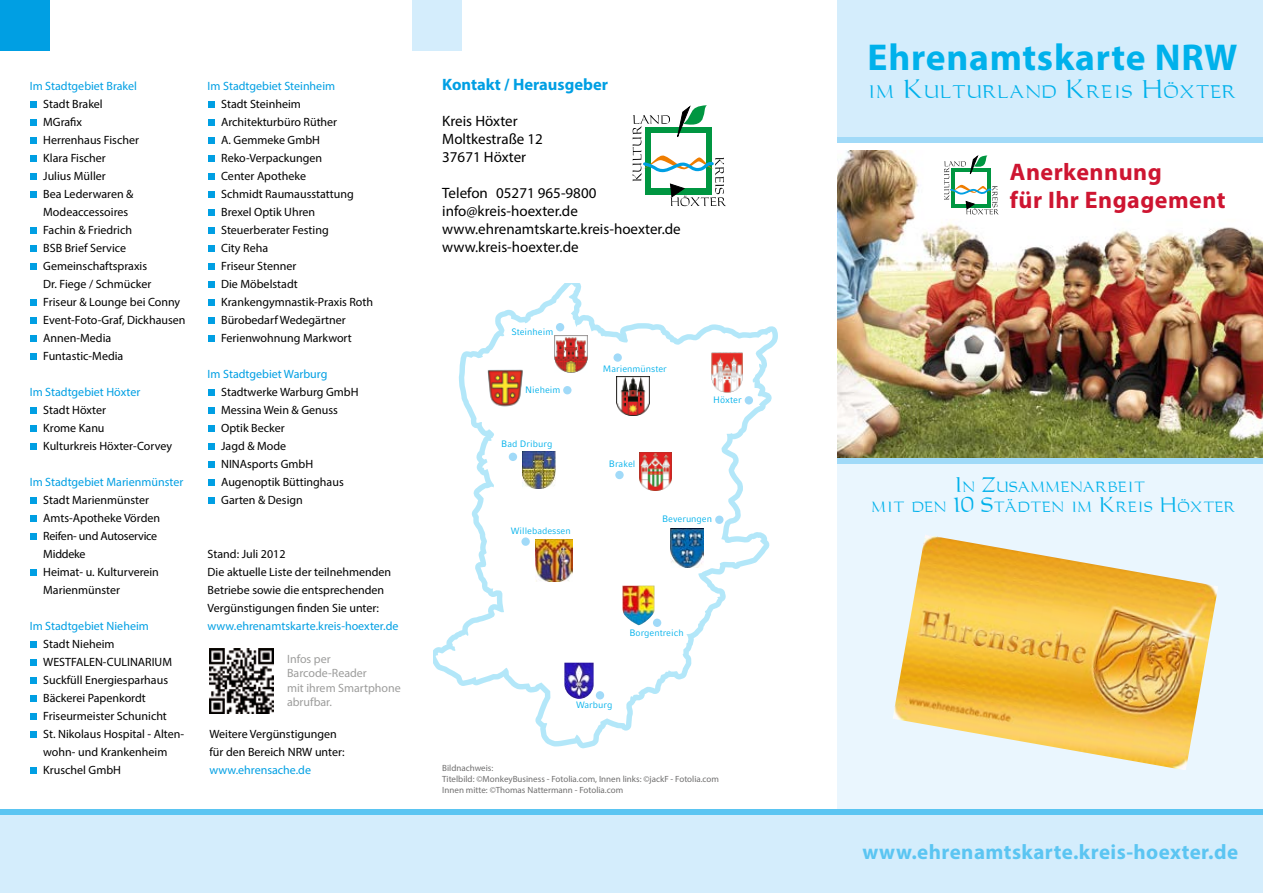
<style>
.page{position:relative;width:1263px;height:893px;background:#fff}
.page>*{position:absolute;margin:0;border:0;box-sizing:border-box;transform-origin:0 0}
.t1{font:700 37.5px "Myriad Pro";letter-spacing:.02em;color:#00b1eb}
.t2{font:700 24px/28.8px "Myriad Pro";letter-spacing:.02em;color:#ce1531}
.t3{font:24px "Carleton Normal";letter-spacing:.01em;color:#00b1eb}
.t4{font:700 21px "Myriad Pro";letter-spacing:.02em;color:#5bc5f2}
.t5{font:19.5px/19.5px "Carleton Normal";color:#00b1eb;text-align:center}
.t6{font:700 16.5px "Myriad Pro";color:#009fe3}
.t7{font:15px/18px "Myriad Pro";color:#000}
.t8{font:12px/18px "Myriad Pro";color:#000}
.t9{font:12px "Myriad Pro";color:#009fe3}
.t10{font:12px/14.4px "Myriad Pro";color:#9d9d9c}
.t11{font:9.3px "Compatil Fact LT Pro";color:#00b1eb}
.t12{font:9px/10.8px "Myriad Pro";color:#706f6f}
</style>
<div class="page">
<div style="left:838px;top:463px;width:425px;height:346px;background:#eaf6fe"></div>
<div style="left:838px;top:0;width:425px;height:137px;background:#d4edfc"></div>
<svg style="left:632px;top:105px;width:94px;height:101px"></svg>
<img style="left:838px;top:150px;width:425px;height:308px">
<div style="left:838px;top:458px;width:425px;height:5px;background:#a1daf8"></div>
<div style="left:0;top:814px;width:1263px;height:79px;background:#d4edfc"></div>
<div style="left:30px;top:101px;width:7px;height:7px;background:#009fe3"></div>
<div style="left:30px;top:119px;width:7px;height:7px;background:#009fe3"></div>
<div style="left:30px;top:137px;width:7px;height:7px;background:#009fe3"></div>
<div style="left:30px;top:155px;width:7px;height:7px;background:#009fe3"></div>
<div style="left:30px;top:173px;width:7px;height:7px;background:#009fe3"></div>
<div style="left:30px;top:191px;width:7px;height:7px;background:#009fe3"></div>
<div style="left:30px;top:227px;width:7px;height:7px;background:#009fe3"></div>
<div style="left:30px;top:245px;width:7px;height:7px;background:#009fe3"></div>
<div style="left:30px;top:263px;width:7px;height:7px;background:#009fe3"></div>
<div style="left:30px;top:299px;width:7px;height:7px;background:#009fe3"></div>
<div style="left:30px;top:317px;width:7px;height:7px;background:#009fe3"></div>
<div style="left:30px;top:335px;width:7px;height:7px;background:#009fe3"></div>
<div style="left:30px;top:353px;width:7px;height:7px;background:#009fe3"></div>
<div style="left:30px;top:407px;width:7px;height:7px;background:#009fe3"></div>
<div style="left:30px;top:425px;width:7px;height:7px;background:#009fe3"></div>
<div style="left:30px;top:443px;width:7px;height:7px;background:#009fe3"></div>
<div style="left:30px;top:497px;width:7px;height:7px;background:#009fe3"></div>
<div style="left:30px;top:515px;width:7px;height:7px;background:#009fe3"></div>
<div style="left:30px;top:533px;width:7px;height:7px;background:#009fe3"></div>
<div style="left:30px;top:569px;width:7px;height:7px;background:#009fe3"></div>
<div style="left:30px;top:641px;width:7px;height:7px;background:#009fe3"></div>
<div style="left:30px;top:659px;width:7px;height:7px;background:#009fe3"></div>
<div style="left:30px;top:677px;width:7px;height:7px;background:#009fe3"></div>
<div style="left:30px;top:695px;width:7px;height:7px;background:#009fe3"></div>
<div style="left:30px;top:713px;width:7px;height:7px;background:#009fe3"></div>
<div style="left:30px;top:731px;width:7px;height:7px;background:#009fe3"></div>
<div style="left:30px;top:767px;width:7px;height:7px;background:#009fe3"></div>
<div style="left:208px;top:101px;width:6px;height:7px;background:#009fe3"></div>
<div style="left:208px;top:119px;width:6px;height:7px;background:#009fe3"></div>
<div style="left:208px;top:137px;width:6px;height:7px;background:#009fe3"></div>
<div style="left:208px;top:155px;width:6px;height:7px;background:#009fe3"></div>
<div style="left:208px;top:173px;width:6px;height:7px;background:#009fe3"></div>
<div style="left:208px;top:191px;width:6px;height:7px;background:#009fe3"></div>
<div style="left:208px;top:209px;width:6px;height:7px;background:#009fe3"></div>
<div style="left:208px;top:227px;width:6px;height:7px;background:#009fe3"></div>
<div style="left:208px;top:245px;width:6px;height:7px;background:#009fe3"></div>
<div style="left:208px;top:263px;width:6px;height:7px;background:#009fe3"></div>
<div style="left:208px;top:281px;width:6px;height:7px;background:#009fe3"></div>
<div style="left:208px;top:299px;width:6px;height:7px;background:#009fe3"></div>
<div style="left:208px;top:317px;width:6px;height:7px;background:#009fe3"></div>
<div style="left:208px;top:335px;width:6px;height:7px;background:#009fe3"></div>
<div style="left:208px;top:389px;width:6px;height:7px;background:#009fe3"></div>
<div style="left:208px;top:407px;width:6px;height:7px;background:#009fe3"></div>
<div style="left:208px;top:425px;width:6px;height:7px;background:#009fe3"></div>
<div style="left:208px;top:443px;width:6px;height:7px;background:#009fe3"></div>
<div style="left:208px;top:461px;width:6px;height:7px;background:#009fe3"></div>
<div style="left:208px;top:479px;width:6px;height:7px;background:#009fe3"></div>
<div style="left:208px;top:497px;width:6px;height:7px;background:#009fe3"></div>
<svg style="left:944px;top:155px;width:55px;height:59px"></svg>
<div style="left:838px;top:137px;width:425px;height:5px;background:#a1daf8"></div>
<div style="left:0;top:809px;width:1263px;height:5px;background:#5bc5f2"></div>
<div style="left:0;top:0;width:50px;height:50px;background:#009fe3"></div>
<div style="left:412px;top:0;width:50px;height:50px;background:#d4edfc"></div>
<img style="left:893px;top:535px;width:325px;height:235px">
<svg style="left:434px;top:283px;width:344px;height:465px"></svg>
<svg style="left:663px;top:733px;width:4px;height:8px"></svg>
<div style="left:509px;top:453px;width:8px;height:8px;background:#a1daf8;border-radius:50%"></div>
<div style="left:556px;top:323px;width:8px;height:8px;background:#a1daf8;border-radius:50%"></div>
<div style="left:563px;top:386px;width:8px;height:8px;background:#a1daf8;border-radius:50%"></div>
<div style="left:613px;top:353px;width:9px;height:9px;background:#a1daf8;border-radius:50%"></div>
<div style="left:615px;top:471px;width:9px;height:8px;background:#a1daf8;border-radius:50%"></div>
<div style="left:715px;top:516px;width:8px;height:8px;background:#a1daf8;border-radius:50%"></div>
<div style="left:653px;top:619px;width:8px;height:8px;background:#a1daf8;border-radius:50%"></div>
<div style="left:596px;top:691px;width:8px;height:8px;background:#a1daf8;border-radius:50%"></div>
<div style="left:745px;top:396px;width:8px;height:8px;background:#a1daf8;border-radius:50%"></div>
<div style="left:521px;top:537px;width:9px;height:9px;background:#a1daf8;border-radius:50%"></div>
<img style="left:523px;top:452px;width:33px;height:36px">
<img style="left:622px;top:586px;width:32px;height:39px">
<img style="left:486px;top:367px;width:39px;height:42px">
<img style="left:555px;top:336px;width:33px;height:37px">
<img style="left:209px;top:648px;width:65px;height:65px">
<img style="left:670px;top:528px;width:34px;height:39px">
<img style="left:536px;top:539px;width:37px;height:42px">
<img style="left:564px;top:663px;width:30px;height:36px">
<img style="left:640px;top:452px;width:31px;height:39px">
<img style="left:710px;top:353px;width:33px;height:40px">
<img style="left:616px;top:376px;width:33px;height:40px">
<p class="t9" style="left:30px;top:79px;width:109px">Im Stadtgebiet Brakel</p>
<p class="t8" style="left:43px;top:95px;width:144px">Stadt Brakel<br>MGrafix<br>Herrenhaus Fischer<br>Klara Fischer<br>Julius Müller<br>Bea Lederwaren &amp;<br>Modeaccessoires<br>Fachin &amp; Friedrich<br>BSB Brief Service<br>Gemeinschaftspraxis<br>Dr. Fiege / Schmücker<br>Friseur &amp; Lounge bei Conny<br>Event-Foto-Graf, Dickhausen<br>Annen-Media<br>Funtastic-Media</p>
<p class="t9" style="left:30px;top:385px;width:112px">Im Stadtgebiet Höxter</p>
<p class="t8" style="left:43px;top:401px;width:130px">Stadt Höxter<br>Krome Kanu<br>Kulturkreis Höxter-Corvey</p>
<p class="t9" style="left:30px;top:475px;width:155px">Im Stadtgebiet Marienmünster</p>
<p class="t8" style="left:43px;top:491px;width:118px">Stadt Marienmünster<br>Amts-Apotheke Vörden<br>Reifen- und Autoservice<br>Middeke<br>Heimat- u. Kulturverein<br>Marienmünster</p>
<p class="t9" style="left:30px;top:619px;width:121px">Im Stadtgebiet Nieheim</p>
<p class="t8" style="left:43px;top:635px;width:142px">Stadt Nieheim<br>WESTFALEN-CULINARIUM<br>Suckfüll Energiesparhaus<br>Bäckerei Papenkordt<br>Friseurmeister Schunicht<br>St. Nikolaus Hospital - Alten&shy;wohn- und Krankenheim<br>Kruschel GmbH</p>
<p class="t9" style="left:208px;top:79px;width:129px">Im Stadtgebiet Steinheim</p>
<p class="t8" style="left:221px;top:95px;width:153px">Stadt Steinheim<br>Architekturbüro Rüther<br>A. Gemmeke GmbH<br>Reko-Verpackungen<br>Center Apotheke<br>Schmidt Raumausstattung<br>Brexel Optik Uhren<br>Steuerberater Festing<br>City Reha<br>Friseur Stenner<br>Die Möbelstadt<br>Krankengymnastik-Praxis Roth<br>Bürobedarf Wedegärtner<br>Ferienwohnung Markwort</p>
<p class="t9" style="left:208px;top:367px;width:121px">Im Stadtgebiet Warburg</p>
<p class="t8" style="left:221px;top:383px;width:139px">Stadtwerke Warburg GmbH<br>Messina Wein &amp; Genuss<br>Optik Becker<br>Jagd &amp; Mode<br>NINAsports GmbH<br>Augenoptik Büttinghaus<br>Garten &amp; Design</p>
<p class="t8" style="left:208px;top:545px;width:185px">Stand: Juli 2012<br>Die aktuelle Liste der teilnehmenden<br>Betriebe sowie die entsprechenden<br>Vergünstigungen finden Sie unter:</p>
<p class="t9" style="left:208px;top:619px;width:192px">www.ehrenamtskarte.kreis-hoexter.de</p>
<p class="t10" style="left:287px;top:651px;width:115px">Infos per<br>Barcode-Reader<br>mit ihrem Smartphone abrufbar.</p>
<p class="t8" style="left:209px;top:725px;width:137px">Weitere Vergünstigungen für den Bereich NRW unter:</p>
<p class="t9" style="left:209px;top:763px;width:103px">www.ehrensache.de</p>
<h3 class="t6" style="left:442px;top:74px;width:167px">Kontakt / Herausgeber</h3>
<p class="t7" style="left:442px;top:112px;width:102px">Kreis Höxter<br>Moltkestraße 12<br>37671 Höxter</p>
<p class="t7" style="left:442px;top:184px;width:240px">Telefon 05271 965-9800 info@kreis-hoexter.de www.ehrenamtskarte.kreis-hoexter.de www.kreis-hoexter.de</p>
<p class="t11" style="left:511px;top:326px;width:43px">Steinheim</p>
<p class="t11" style="left:525px;top:384px;width:37px">Nieheim</p>
<p class="t11" style="left:501px;top:438px;width:53px">Bad Driburg</p>
<p class="t11" style="left:511px;top:525px;width:61px">Willebadessen</p>
<p class="t11" style="left:603px;top:364px;width:65px">Marienmünster</p>
<p class="t11" style="left:609px;top:458px;width:28px">Brakel</p>
<p class="t11" style="left:713px;top:394px;width:30px">Höxter</p>
<p class="t11" style="left:662px;top:514px;width:52px">Beverungen</p>
<p class="t11" style="left:629px;top:627px;width:56px">Borgentreich</p>
<p class="t11" style="left:576px;top:700px;width:38px">Warburg</p>
<p class="t12" style="left:442px;top:762px;width:278px">Bildnachweis:<br>Titelbild: ©MonkeyBusiness - Fotolia.com, Innen links: ©jackF - Fotolia.com<br>Innen mitte: ©Thomas Nattermann - Fotolia.com</p>
<h1 class="t1" style="left:867px;top:32px;width:371px">Ehrenamtskarte NRW</h1>
<h2 class="t3" style="left:867px;top:74px;width:371px">im Kulturland Kreis Höxter</h2>
<h2 class="t2" style="left:1010px;top:156px;width:217px">Anerkennung<br>für Ihr Engagement</h2>
<h3 class="t5" style="left:871px;top:476px;width:366px">In Zusammenarbeit<br>mit den 10 Städten im Kreis Höxter</h3>
<h3 class="t4" style="left:862px;top:838px;width:377px">www.ehrenamtskarte.kreis-hoexter.de</h3>
</div>
